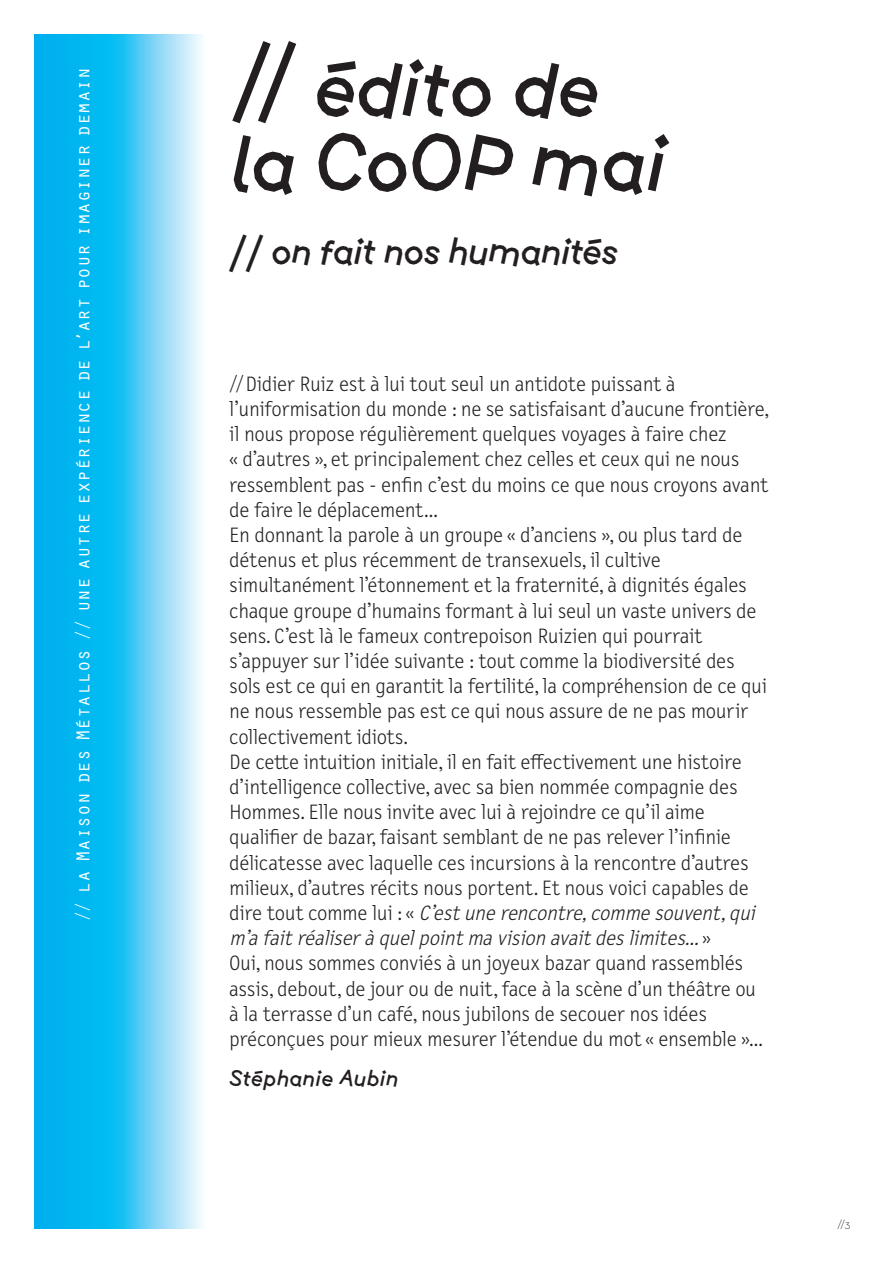
<style>
.page{position:relative;width:893px;height:1263px;background:#fff}
.page>*{position:absolute;margin:0;border:0;box-sizing:border-box;transform-origin:0 0}
.Titre_texte_présenta{font:75px/75px "Btp Rotated";letter-spacing:-.01em;color:#231f20}
.Sous-titre_texte_pré{font:34.5px "Btp Rotated";letter-spacing:-.02em;color:#231f20}
.Texte_présentation{font:300 21px/25.2px "Letter Gothic Text OT";letter-spacing:.01em;color:#231f20}
.Texte_présentation-2{font:21px "Btp Rotated";letter-spacing:.01em;color:#231f20}
.t1{font:19.5px "Orator Std";letter-spacing:-.01em;color:#fff}
.t2{font:300 9px "Btp";color:#231f20}
.s1{font-family:"Btp"}
.s2{font-style:italic}
</style>
<div class="page">
<svg style="left:34px;top:34px;width:168px;height:1195px;background:#44c7f3"></svg>
<p class="t1" style="left:69px;top:922px;width:856px;rotate:-90deg">// la Maison des Métallos // une autre expérience de l’art pour imaginer demain</p>
<p class="Titre_texte_présenta" style="left:230px;top:52px;width:438px"><span class="s1">//</span> édito de la CoOP mai</p>
<p class="Sous-titre_texte_pré" style="left:230px;top:226px;width:390px"><span class="s1">//</span> on fait nos humanités</p>
<p class="Texte_présentation" style="left:230px;top:371px;width:541px">// Didier Ruiz est à lui tout seul un antidote puissant à l’uniformisation du monde : ne se satisfaisant d’aucune frontière, il nous propose régulièrement quelques voyages à faire chez<br>« d’autres », et principalement chez celles et ceux qui ne nous ressemblent pas - enfin c’est du moins ce que nous croyons avant de faire le déplacement…</p>
<p class="Texte_présentation" style="left:230px;top:522px;width:539px">En donnant la parole à un groupe « d’anciens », ou plus tard de détenus et plus récemment de transexuels, il cultive simultanément l’étonnement et la fraternité, à dignités égales chaque groupe d’humains formant à lui seul un vaste univers de sens. C’est là le fameux contrepoison Ruizien qui pourrait s’appuyer sur l’idée suivante : tout comme la biodiversité des sols est ce qui en garantit la fertilité, la compréhension de ce qui ne nous ressemble pas est ce qui nous assure de ne pas mourir collectivement idiots.</p>
<p class="Texte_présentation" style="left:230px;top:749px;width:535px">De cette intuition initiale, il en fait effectivement une histoire d’intelligence collective, avec sa bien nommée compagnie des Hommes. Elle nous invite avec lui à rejoindre ce qu’il aime qualifier de bazar, faisant semblant de ne pas relever l’infinie délicatesse avec laquelle ces incursions à la rencontre d’autres milieux, d’autres récits nous portent. Et nous voici capables de d i re t o u t c o m m e l u i : « <span class="s2">C’estune rencontre,comme souvent,qui m’a faitréaliserà quelpointma vision avaitdeslimites…</span> »<br>Oui, nous sommes conviés à un joyeux bazar quand rassemblés assis, debout, de jour ou de nuit, face à la scène d’un théâtre ou à la terrasse d’un café, nous jubilons de secouer nos idées préconçues pour mieux mesurer l’étendue du mot « ensemble »…</p>
<p class="Texte_présentation-2" style="left:230px;top:1063px;width:170px">Stéphanie Aubin</p>
<p class="t2" style="left:838px;top:1217px;width:14px">//3</p>
</div>
